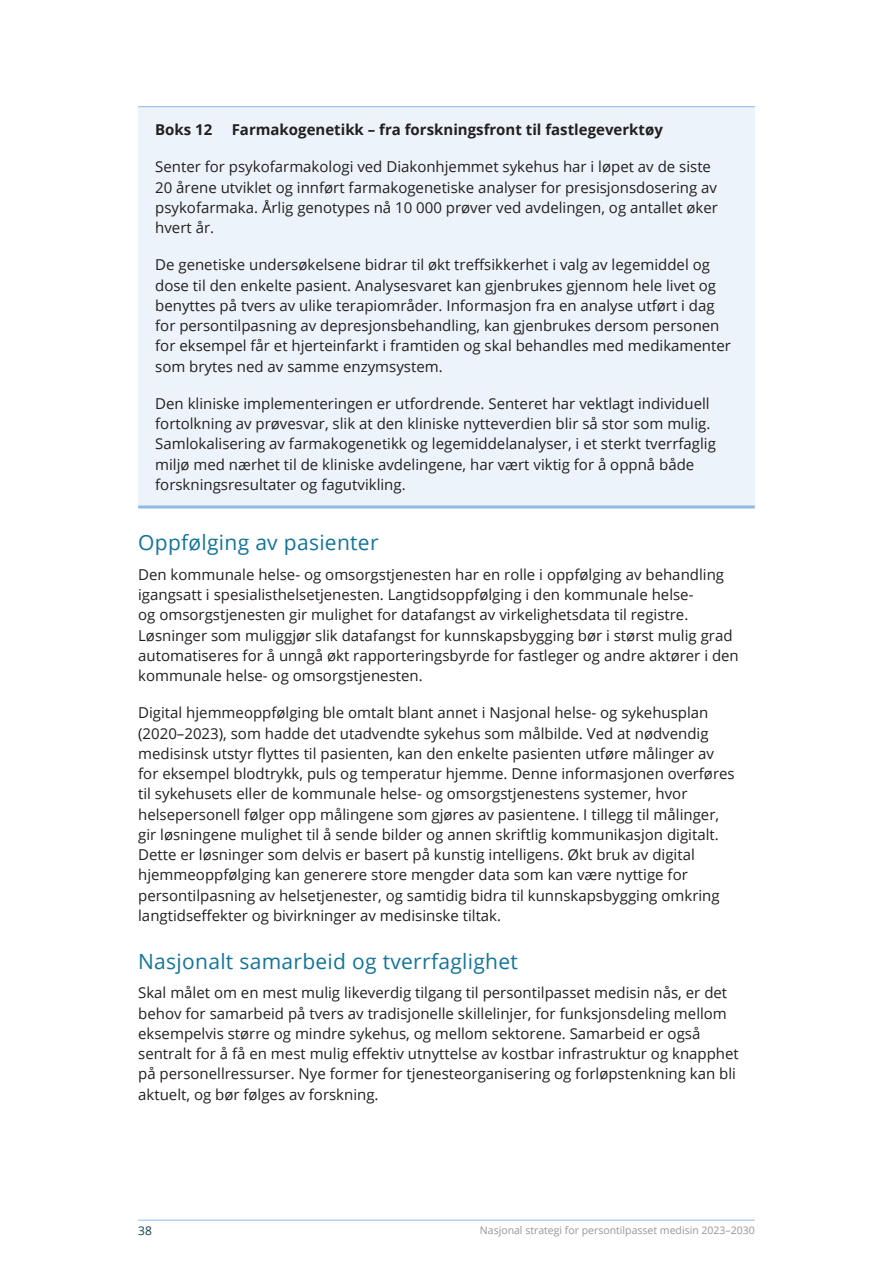
<style>
.page{position:relative;width:893px;height:1263px;background:#fff}
.page>*{position:absolute;margin:0;border:0;box-sizing:border-box;transform-origin:0 0}
.UnOverskrift_2{font:21px "Open Sans";letter-spacing:.015em;color:#137499}
.t1{font:15px/20.2px "Open Sans";color:#231f20}
.t2{font:700 15px "Open Sans";color:#231f20}
.t3{font:12px "Open Sans";color:#0e3d4d}
.t4{font:10.5px "Open Sans";color:#939598}
</style>
<div class="page">
<hr style="left:138px;top:1220px;width:617px;height:1px;background:#8eb9e2">
<div style="left:138px;top:107px;width:617px;height:400px;background:#ecf3fa"></div>
<hr style="left:138px;top:106px;width:617px;height:1px;background:#8eb9e2">
<hr style="left:138px;top:505px;width:617px;height:3px;background:#8eb9e2">
<p class="t2" style="left:155px;top:119px;width:59px">Boks 12</p>
<p class="t2" style="left:232px;top:119px;width:433px">Farmakogenetikk – fra forskningsfront til fastlegeverktøy</p>
<p class="t1" style="left:155px;top:156px;width:564px">Senter for psykofarmakologi ved Diakonhjemmet sykehus har i løpet av de siste 20 årene utviklet og innført farmakogenetiske analyser for presisjonsdosering av psykofarmaka. Årlig genotypes nå 10 000 prøver ved avdelingen, og antallet øker hvert år.</p>
<p class="t1" style="left:155px;top:254px;width:577px">De genetiske undersøkelsene bidrar til økt treffsikkerhet i valg av legemiddel og dose til den enkelte pasient. Analysesvaret kan gjenbrukes gjennom hele livet og benyttes på tvers av ulike terapiområder. Informasjon fra en analyse utført i dag for persontilpasning av depresjonsbehandling, kan gjenbrukes dersom personen for eksempel får et hjerteinfarkt i framtiden og skal behandles med medikamenter som brytes ned av samme enzymsystem.</p>
<p class="t1" style="left:155px;top:393px;width:562px">Den kliniske implementeringen er utfordrende. Senteret har vektlagt individuell fortolkning av prøvesvar, slik at den kliniske nytteverdien blir så stor som mulig.<br>Samlokalisering av farmakogenetikk og legemiddelanalyser, i et sterkt tverrfaglig miljø med nærhet til de kliniske avdelingene, har vært viktig for å oppnå både forskningsresultater og fagutvikling.</p>
<h3 class="UnOverskrift_2" style="left:138px;top:528px;width:242px">Oppfølging av pasienter</h3>
<p class="t1" style="left:138px;top:564px;width:602px">Den kommunale helse- og omsorgstjenesten har en rolle i oppfølging av behandling igangsatt i spesialisthelsetjenesten. Langtidsoppfølging i den kommunale helse-<br>og omsorgstjenesten gir mulighet for datafangst av virkelighetsdata til registre.<br>Løsninger som muliggjør slik datafangst for kunnskapsbygging bør i størst mulig grad automatiseres for å unngå økt rapporteringsbyrde for fastleger og andre aktører i den kommunale helse- og omsorgstjenesten.</p>
<p class="t1" style="left:138px;top:702px;width:598px">Digital hjemmeoppfølging ble omtalt blant annet i Nasjonal helse- og sykehusplan (2020–2023), som hadde det utadvendte sykehus som målbilde. Ved at nødvendig medisinsk utstyr flyttes til pasienten, kan den enkelte pasienten utføre målinger av for eksempel blodtrykk, puls og temperatur hjemme. Denne informasjonen overføres til sykehusets eller de kommunale helse- og omsorgstjenestens systemer, hvor helsepersonell følger opp målingene som gjøres av pasientene. I tillegg til målinger, gir løsningene mulighet til å sende bilder og annen skriftlig kommunikasjon digitalt.<br>Dette er løsninger som delvis er basert på kunstig intelligens. Økt bruk av digital hjemmeoppfølging kan generere store mengder data som kan være nyttige for persontilpasning av helsetjenester, og samtidig bidra til kunnskapsbygging omkring langtidseffekter og bivirkninger av medisinske tiltak.</p>
<h3 class="UnOverskrift_2" style="left:138px;top:946px;width:381px">Nasjonalt samarbeid og tverrfaglighet</h3>
<p class="t1" style="left:138px;top:982px;width:602px">Skal målet om en mest mulig likeverdig tilgang til persontilpasset medisin nås, er det behov for samarbeid på tvers av tradisjonelle skillelinjer, for funksjonsdeling mellom eksempelvis større og mindre sykehus, og mellom sektorene. Samarbeid er også sentralt for å få en mest mulig effektiv utnyttelse av kostbar infrastruktur og knapphet på personellressurser. Nye former for tjenesteorganisering og forløpstenkning kan bli aktuelt, og bør følges av forskning.</p>
<p class="t3" style="left:138px;top:1223px;width:15px">38</p>
<p class="t4" style="left:480px;top:1223px;width:276px">Nasjonal strategi for persontilpasset medisin 2023–2030</p>
</div>
